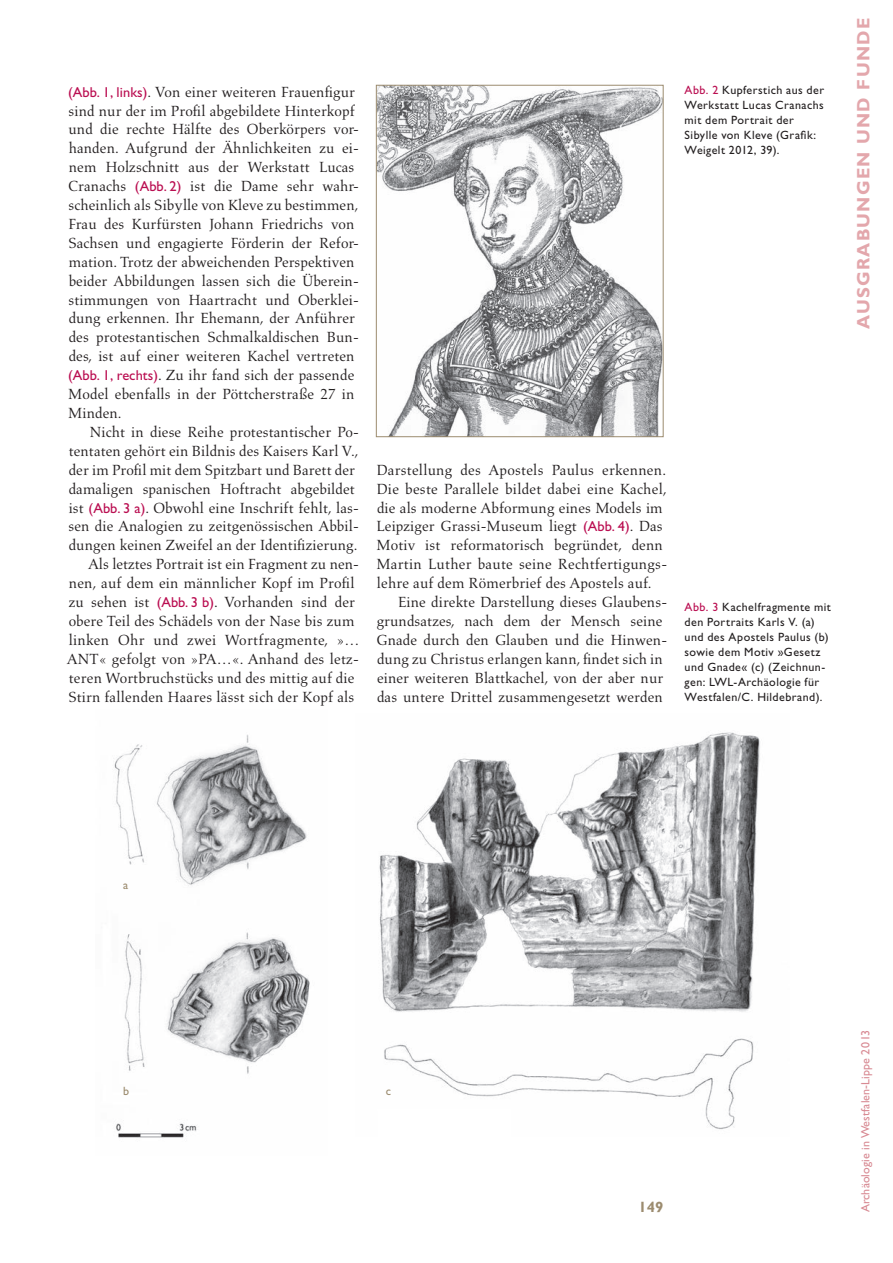
<style>
.page{position:relative;width:893px;height:1263px;background:#fff}
.page>*{position:absolute;margin:0;border:0;box-sizing:border-box;transform-origin:0 0}
.t1{font:18px "Gill Sans Std Bold 4";letter-spacing:.07em;color:#e3a7ac}
.t2{font:15px/18.9px "Aldus LT Std";letter-spacing:.005em;color:#231f20}
.t3{font:700 15px "Gill Sans Std";color:#9c8c6f}
.t4{font:12px/15px "Gill Sans Std";letter-spacing:.04em;color:#231f20}
.t5{font:12px "Gill Sans Std 4";letter-spacing:.01em;color:#d88a93}
.t6{font:12px "Gill Sans Std";color:#9c8c6f}
.s1{font-family:"Gill Sans Std";font-size:14.4px;color:#ba0e51}
.s2{color:#ba0e51}
</style>
<div class="page">
<img style="left:114px;top:734px;width:196px;height:404px">
<img style="left:378px;top:87px;width:283px;height:348px">
<div style="left:376px;top:85px;width:287px;height:352px;border:1px solid #9c8c6f"></div>
<img style="left:379px;top:732px;width:381px;height:397px">
<div style="left:376px;top:1109px;width:135px;height:54px;background:#fff"></div>
<p class="t2" style="left:68px;top:82px;width:292px"><span class="s1">(Abb. 1, links)</span>. Von einer weiteren Frauenfigur sind nur der im Profil abgebildete Hinterkopf und die rechte Hälfte des Oberkörpers vor&shy;handen. Aufgrund der Ähnlichkeiten zu ei&shy;nem Holzschnitt aus der Werkstatt Lucas Cranachs <span class="s1">(Abb. 2)</span> ist die Dame sehr wahr&shy;scheinlich als Sibylle von Kleve zu bestimmen, Frau des Kurfürsten Johann Friedrichs von Sachsen und engagierte Förderin der Refor&shy;mation. Trotz der abweichenden Perspektiven beider Abbildungen lassen sich die Überein&shy;stimmungen von Haartracht und Oberklei&shy;dung erkennen. Ihr Ehemann, der Anführer des protestantischen Schmalkaldischen Bun&shy;des, ist auf einer weiteren Kachel vertreten <span class="s1">(Abb. 1, rechts)</span>. Zu ihr fand sich der passende Model ebenfalls in der Pöttcherstraße 27 in Minden.</p>
<p class="t2" style="left:90px;top:423px;width:271px">Nicht in diese Reihe protestantischer Po-</p>
<p class="t2" style="left:69px;top:442px;width:291px">tentaten gehört ein Bildnis des Kaisers Karl V.,</p>
<p class="t2" style="left:69px;top:460px;width:288px">der im Profil mit dem Spitzbart und Barett der</p>
<p class="t2" style="left:69px;top:479px;width:288px">damaligen spanischen Hoftracht abgebildet</p>
<p class="t2" style="left:69px;top:498px;width:292px">ist <span class="s1">(Abb. 3 a)</span>. Obwohl eine Inschrift fehlt, las-</p>
<p class="t2" style="left:69px;top:517px;width:292px">sen die Analogien zu zeitgenössischen Abbil-</p>
<p class="t2" style="left:69px;top:536px;width:290px">dungen keinen Zweifel an der Identifizierung.</p>
<p class="t2" style="left:88px;top:555px;width:272px">Als letztes Portrait ist ein Fragment zu nen-</p>
<p class="t2" style="left:69px;top:574px;width:287px">nen, auf dem ein männlicher Kopf im Profil</p>
<p class="t2" style="left:69px;top:593px;width:288px">zu sehen ist <span class="s1">(Abb. 3 b)</span>. Vorhanden sind der</p>
<p class="t2" style="left:69px;top:612px;width:287px">obere Teil des Schädels von der Nase bis zum</p>
<p class="t2" style="left:69px;top:631px;width:292px">linken Ohr und zwei Wortfragmente, »…</p>
<p class="t2" style="left:67px;top:649px;width:294px">ANT« gefolgt von »PA…«. Anhand des letz-</p>
<p class="t2" style="left:69px;top:668px;width:287px">teren Wortbruchstücks und des mittig auf die</p>
<p class="t2" style="left:68px;top:687px;width:287px">Stirn fallenden Haares lässt sich der Kopf als</p>
<p class="t4" style="left:685px;top:82px;width:141px"><span class="s2">Abb. 2</span> Kupferstich aus der<br>Werkstatt Lucas Cranachs mit dem Portrait der<br>Sibylle von Kleve (Grafik:<br>Weigelt 2012, 39).</p>
<p class="t2" style="left:377px;top:460px;width:292px">Darstellung des Apostels Paulus erkennen.<br>Die beste Parallele bildet dabei eine Kachel, die als moderne Abformung eines Models im Leipziger Grassi-Museum liegt <span class="s1">(Abb. 4)</span>. Das Motiv ist reformatorisch begründet, denn Martin Luther baute seine Rechtfertigungs&shy;lehre auf dem Römerbrief des Apostels auf.</p>
<p class="t2" style="left:377px;top:593px;width:292px;text-indent:21px">Eine direkte Darstellung dieses Glaubens&shy;grundsatzes, nach dem der Mensch seine Gnade durch den Glauben und die Hinwen&shy;dung zu Christus erlangen kann, findet sich in einer weiteren Blattkachel, von der aber nur das untere Drittel zusammengesetzt werden</p>
<p class="t4" style="left:685px;top:600px;width:148px"><span class="s2">Abb. 3</span> Kachelfragmente mit den Portraits Karls V. (a) und des Apostels Paulus (b) sowie dem Motiv »Gesetz und Gnade« (c) (Zeichnun&shy;gen: LWL-Archäologie für<br>Westfalen/C. Hildebrand).</p>
<p class="t1" style="left:853px;top:329px;width:312px;rotate:-90deg">AUSGRABUNGEN UND FUNDE</p>
<p class="t6" style="left:123px;top:878px;width:7px">a</p>
<p class="t6" style="left:123px;top:1084px;width:7px">b</p>
<p class="t6" style="left:386px;top:1084px;width:7px">c</p>
<p class="t3" style="left:638px;top:1198px;width:26px">149</p>
<p class="t5" style="left:859px;top:1212px;width:184px;rotate:-90deg">Archäologie in Westfalen-Lippe 2013</p>
</div>
